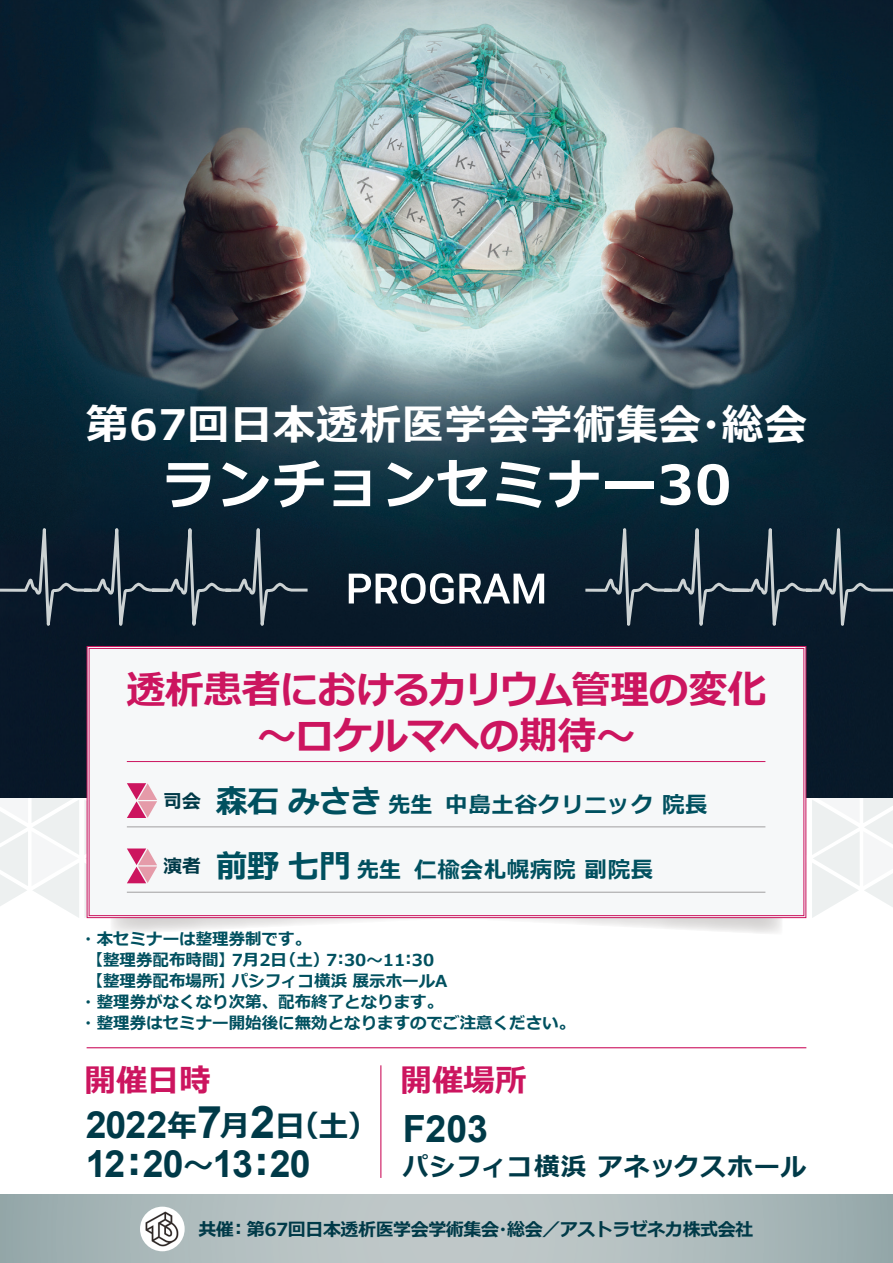
<style>
.page{position:relative;width:893px;height:1263px;background:#fff}
.page>*{position:absolute;margin:0;border:0;box-sizing:border-box;transform-origin:0 0}
.t1{font:700 54px "Meiryo";letter-spacing:.02em;color:#fff}
.t2{font:700 42px "Meiryo";letter-spacing:.02em;color:#fff}
.t3{font:700 39px/45.8px "Meiryo";letter-spacing:-.02em;color:#cc155f;text-align:center}
.t4{font:700 37.5px "Arial";letter-spacing:-.025em;color:#003a48}
.t5{font:700 31.8px "Meiryo";color:#00505f}
.t6{font:700 31.5px "Meiryo";color:#cc155f}
.t7{font:700 30px "Meiryo";color:#003a48}
.t8{font:700 25.5px "Meiryo";letter-spacing:.05em;color:#003a48}
.t9{font:700 22.5px "Meiryo";letter-spacing:.03em;color:#00505f}
.t10{font:700 18.75px "Meiryo";color:#003a48}
.t11{font:700 18px "Meiryo";letter-spacing:-.025em;color:#003a48}
.t12{font:700 16.5px "Meiryo";color:#00505f}
.s1{font-size:31.8px}
.s2{font-size:22.5px}
.s3{font-family:"Arial";font-size:37.5px}
.s4{font-family:"Arial";font-size:45px}
.s5{font-family:"Meiryo"}
.s6{font-family:"Meiryo";font-size:30px}
</style>
<div class="page">
<img style="left:0;top:0;width:893px;height:645px">
<svg style="left:0;top:1195px;width:893px;height:68px;background:#afbcbd"></svg>
<div style="left:311px;top:647px;width:271px;height:116px;background:#f6f8f9"></div>
<hr style="left:127px;top:761px;width:638px;height:1px;background:#cc155f">
<svg style="left:0;top:768px;width:893px;height:165px"></svg>
<hr style="left:380px;top:1065px;width:1px;height:113px;background:#cc155f">
<img style="left:140px;top:1206px;width:45px;height:45px;border-radius:22px">
<hr style="left:87px;top:1047px;width:719px;height:1px;background:#cc155f">
<svg style="left:0;top:476px;width:311px;height:292px"></svg>
<svg style="left:349px;top:573px;width:195px;height:31px"></svg>
<svg style="left:582px;top:476px;width:311px;height:292px"></svg>
<h2 class="t2" style="left:86px;top:395px;width:722px">第67回日本透析医学会学術集会・総会</h2>
<h1 class="t1" style="left:162px;top:447px;width:571px">ランチョンセミナー30</h1>
<h3 class="t3" style="left:126px;top:669px;width:642px">透析患者におけるカリウム管理の変化～ロケルマへの期待～</h3>
<p class="t10" style="left:163px;top:788px;width:39px">司会</p>
<h3 class="t9" style="left:216px;top:789px;width:493px"><span class="s1">森石 みさき</span> 先生中島土谷クリニック 院長</h3>
<h3 class="t5" style="left:163px;top:844px;width:240px"><sup>演者</sup> 前野 七門 <span class="s2">先生</span></h3>
<h3 class="t9" style="left:414px;top:854px;width:241px">仁楡会札幌病院 副院長</h3>
<p class="t12" style="left:80px;top:927px;width:232px">・本セミナーは整理券制です。</p>
<p class="t12" style="left:87px;top:948px;width:349px">【整理券配布時間】7月2日（土）7:30〜11:30</p>
<p class="t12" style="left:87px;top:969px;width:362px">【整理券配布場所】パシフィコ横浜 展示ホールA</p>
<p class="t12" style="left:80px;top:990px;width:364px">・整理券がなくなり次第、配布終了となります。</p>
<p class="t12" style="left:80px;top:1011px;width:496px">・整理券はセミナー開始後に無効となりますのでご注意ください。</p>
<h3 class="t6" style="left:85px;top:1058px;width:127px">開催日時</h3>
<h3 class="t7" style="left:86px;top:1105px;width:294px"><span class="s3">2022</span>年<span class="s4">7</span>月<span class="s4">2</span>日（土）</h3>
<h3 class="t4" style="left:86px;top:1139px;width:226px">12<span class="s5">：</span>20<span class="s6">～</span>13<span class="s5">：</span>20</h3>
<h3 class="t6" style="left:401px;top:1058px;width:127px">開催場所</h3>
<h3 class="t4" style="left:403px;top:1103px;width:87px">F203</h3>
<h3 class="t8" style="left:403px;top:1149px;width:405px">パシフィコ横浜 アネックスホール</h3>
<p class="t11" style="left:198px;top:1217px;width:556px">共催：第67回日本透析医学会学術集会・総会／アストラゼネカ株式会社</p>
</div>
